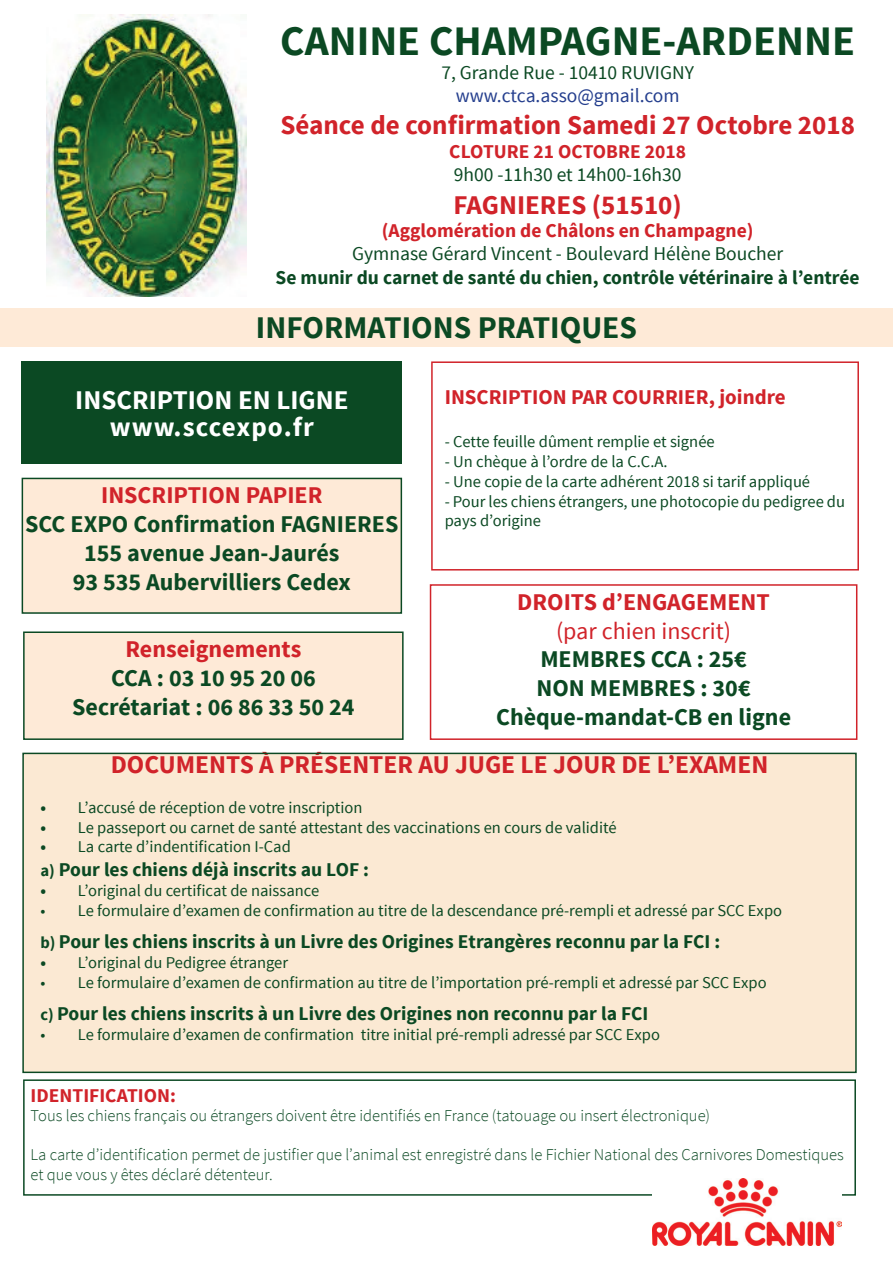
<style>
.page{position:relative;width:893px;height:1263px;background:#fff}
.page>*{position:absolute;margin:0;border:0;box-sizing:border-box;transform-origin:0 0}
.t1{font:700 42px "Source Sans Pro";color:#0b4923}
.t2{font:700 31.5px "Source Sans Pro";color:#0b4923}
.t3{font:700 27px "Source Sans Pro";color:#d1232a}
.t4{font:700 27px "Source Sans Pro";color:#fff}
.t5{font:700 27px "Source Sans Pro";letter-spacing:.04em;color:#fff}
.t6{font:700 25.5px "Source Sans Pro";color:#d1232a}
.t7{font:700 24px "Source Sans Pro";color:#0b4923}
.t8{font:700 24px "Source Sans Pro";color:#d1232a}
.t9{font:24px "Source Sans Pro";color:#d1232a}
.t10{font:700 21px "Source Sans Pro";color:#d1232a}
.t11{font:700 19.5px "Source Sans Pro";color:#0b4923}
.t12{font:19.5px/23.4px "Source Sans Pro";color:#0b4923}
.t13{font:700 19.5px "Source Sans Pro";color:#d1232a}
.t14{font:19.5px "Source Sans Pro";color:#253f8e}
.t15{font:16.5px/19.8px "Source Sans Pro";color:#0b4923}
.t16{font:300 16.5px/19.5px "Source Sans Pro";color:#0b4923}
.s1{font-weight:700;color:#d1232a}
.s2{font-weight:700}
.s3{font-size:16.5px}
</style>
<div class="page">
<img style="left:46px;top:14px;width:201px;height:283px">
<div style="left:0;top:309px;width:893px;height:38px;background:#feead7"></div>
<div style="left:23px;top:753px;width:833px;height:319px;background:#fbe9d3"></div>
<div style="left:22px;top:753px;width:835px;height:320px;border:2px solid #0b4923"></div>
<div style="left:23px;top:1079px;width:833px;height:117px;border:2px solid #0b4923"></div>
<img style="left:652px;top:1179px;width:190px;height:67px">
<div style="left:22px;top:478px;width:379px;height:135px;background:#feead7"></div>
<div style="left:22px;top:478px;width:380px;height:136px;border:2px solid #0b4923"></div>
<div style="left:24px;top:632px;width:379px;height:107px;background:#feead7"></div>
<div style="left:23px;top:631px;width:381px;height:109px;border:2px solid #0b4923"></div>
<div style="left:431px;top:361px;width:428px;height:209px;border:2px solid #d1232a"></div>
<div style="left:22px;top:361px;width:380px;height:102px;background:#0b4923"></div>
<div style="left:430px;top:584px;width:427px;height:156px;border:2px solid #d1232a"></div>
<p class="t1" style="left:280px;top:14px;width:576px">CANINE CHAMPAGNE-ARDENNE</p>
<p class="t12" style="left:441px;top:61px;width:254px">7, Grande Rue - 10410 RUVIGNY</p>
<p class="t14" style="left:456px;top:83px;width:225px">www.ctca.asso@gmail.com</p>
<p class="t3" style="left:280px;top:108px;width:576px">Séance de confirmation Samedi 27 Octobre 2018</p>
<p class="t12" style="left:449px;top:140px;width:238px"><span class="s1">CLOTURE 21 OCTOBRE 2018<br></span>9h00 -11h30 et 14h00-16h30</p>
<p class="t3" style="left:453px;top:187px;width:230px">FAGNIERES (51510)</p>
<p class="t13" style="left:382px;top:218px;width:373px">(Agglomération de Châlons en Champagne)</p>
<p class="t12" style="left:352px;top:243px;width:433px">Gymnase Gérard Vincent - Boulevard Hélène Boucher</p>
<p class="t11" style="left:276px;top:265px;width:586px">Se munir du carnet de santé du chien, contrôle vétérinaire à l’entrée</p>
<p class="t2" style="left:256px;top:308px;width:383px">INFORMATIONS PRATIQUES</p>
<p class="t4" style="left:75px;top:382px;width:275px">INSCRIPTION EN LIGNE</p>
<p class="t5" style="left:110px;top:409px;width:206px">www.sccexpo.fr</p>
<p class="t8" style="left:101px;top:480px;width:223px">INSCRIPTION PAPIER</p>
<p class="t7" style="left:25px;top:509px;width:375px">SCC EXPO Confirmation FAGNIERES</p>
<p class="t7" style="left:84px;top:537px;width:257px">155 avenue Jean-Jaurés</p>
<p class="t7" style="left:73px;top:566px;width:280px">93 535 Aubervilliers Cedex</p>
<p class="t8" style="left:125px;top:634px;width:177px">Renseignements</p>
<p class="t7" style="left:111px;top:662px;width:206px">CCA : 03 10 95 20 06</p>
<p class="t7" style="left:72px;top:691px;width:284px">Secrétariat : 06 86 33 50 24</p>
<p class="t10" style="left:445px;top:383px;width:343px">INSCRIPTION PAR COURRIER, joindre</p>
<p class="t15" style="left:445px;top:432px;width:271px">- Cette feuille dûment remplie et signée</p>
<p class="t15" style="left:445px;top:452px;width:224px">- Un chèque à l’ordre de la C.C.A.</p>
<p class="t15" style="left:445px;top:472px;width:367px">- Une copie de la carte adhérent 2018 si tarif appliqué</p>
<p class="t15" style="left:445px;top:491px;width:402px">- Pour les chiens étrangers, une photocopie du pedigree du pays d’origine</p>
<p class="t8" style="left:517px;top:586px;width:254px">DROITS d’ENGAGEMENT</p>
<p class="t9" style="left:556px;top:616px;width:177px">(par chien inscrit)</p>
<p class="t7" style="left:540px;top:644px;width:208px">MEMBRES CCA : 25€</p>
<p class="t7" style="left:537px;top:673px;width:216px">NON MEMBRES : 30€</p>
<p class="t7" style="left:496px;top:701px;width:296px">Chèque-mandat-CB en ligne</p>
<p class="t6" style="left:111px;top:748px;width:659px">DOCUMENTS À PRÉSENTER AU JUGE LE JOUR DE L’EXAMEN</p>
<p class="t15" style="left:40px;top:798px;width:324px"><span class="s2">•</span> L’accusé de réception de votre inscription</p>
<p class="t15" style="left:40px;top:817px;width:578px"><span class="s2">•</span> Le passeport ou carnet de santé attestant des vaccinations en cours de validité</p>
<p class="t15" style="left:40px;top:837px;width:252px"><span class="s2">•</span> La carte d’indentification I-Cad</p>
<p class="t11" style="left:40px;top:857px;width:330px"><span class="s3">a)</span> Pour les chiens déjà inscrits au LOF :</p>
<p class="t15" style="left:40px;top:880px;width:280px"><span class="s2">•</span> L’original du certificat de naissance</p>
<p class="t15" style="left:40px;top:900px;width:743px">• Le formulaire d’examen de confirmation au titre de la descendance pré-rempli et adressé par SCC Expo</p>
<p class="t11" style="left:40px;top:929px;width:681px"><span class="s3">b)</span> Pour les chiens inscrits à un Livre des Origines Etrangères reconnu par la FCI :</p>
<p class="t15" style="left:40px;top:952px;width:249px"><span class="s2">•</span> L’original du Pedigree étranger</p>
<p class="t15" style="left:40px;top:972px;width:728px">• Le formulaire d’examen de confirmation au titre de l’importation pré-rempli et adressé par SCC Expo</p>
<p class="t11" style="left:40px;top:1001px;width:609px"><span class="s3">c)</span> Pour les chiens inscrits à un Livre des Origines non reconnu par la FCI</p>
<p class="t15" style="left:40px;top:1024px;width:621px">• Le formulaire d’examen de confirmation titre initial pré-rempli adressé par SCC Expo</p>
<p class="t13" style="left:31px;top:1082px;width:147px">IDENTIFICATION:</p>
<p class="t16" style="left:31px;top:1106px;width:681px">Tous les chiens français ou étrangers doivent être identifiés en France (tatouage ou insert électronique)</p>
<p class="t16" style="left:31px;top:1145px;width:815px">La carte d’identification permet de justifier que l’animal est enregistré dans le Fichier National des Carnivores Domestiques et que vous y êtes déclaré détenteur.</p>
</div>
